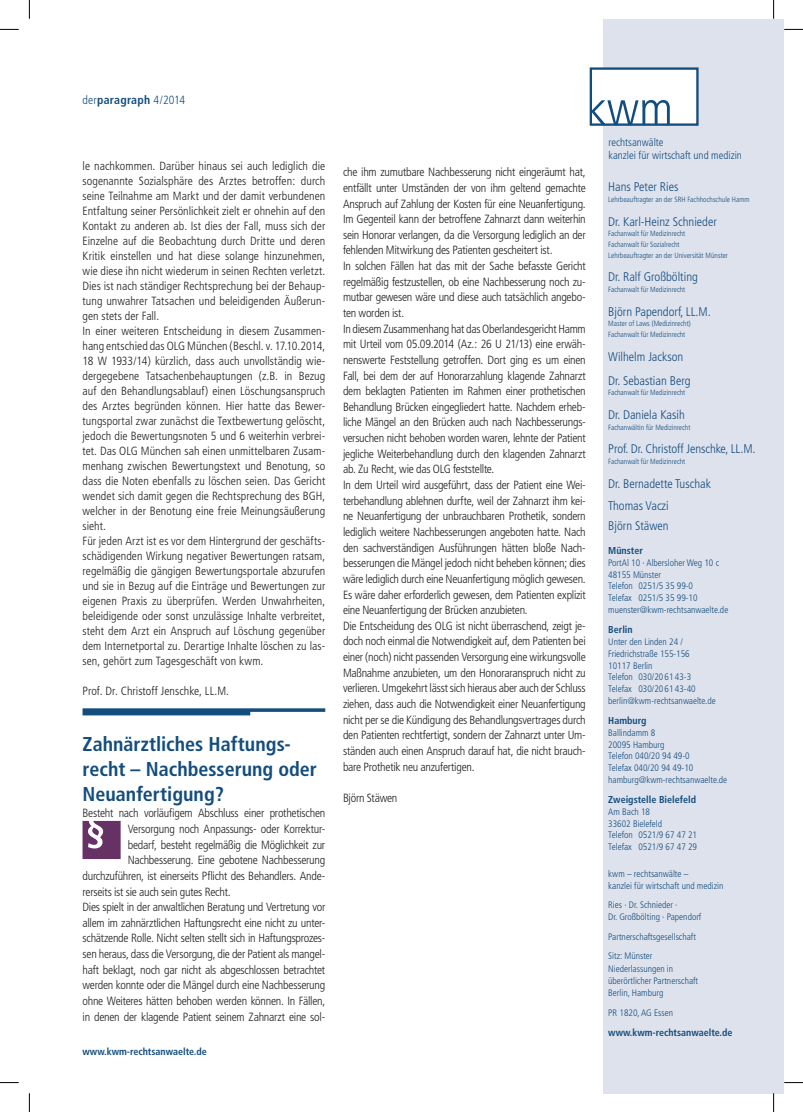
<style>
.page{position:relative;width:803px;height:1112px;background:#fff}
.page>*{position:absolute;margin:0;border:0;box-sizing:border-box;transform-origin:0 0}
.t1{font:700 condensed 20px/25px "Frutiger";color:#134d7e}
.t2{font:300 condensed 12.5px/23.8px "Frutiger";color:#134d7e}
.t3{font:300 condensed 11.88px/15.6px "Frutiger";letter-spacing:-.02em;color:#231f20}
.t4{font:300 condensed 11.88px/15px "Frutiger";letter-spacing:.005em;color:#231f20}
.t5{font:300 condensed 11.88px "Frutiger";letter-spacing:.005em;color:#134d7e}
.t6{font:300 condensed 10.88px/13px "Frutiger";color:#134d7e}
.t7{font:700 condensed 10px "Frutiger";color:#134d7e}
.t8{font:300 condensed 9.38px/11.6px "Frutiger";color:#134d7e}
.t9{font:300 condensed 7.5px/10.6px "Frutiger";color:#134d7e}
.s1{font-weight:700}
</style>
<div class="page">
<div style="left:603px;top:19px;width:181px;height:1073px;background:#dee2ec"></div>
<svg style="left:590px;top:67px;width:108px;height:59px;background:#cfdbe4"></svg>
<svg style="left:83px;top:708px;width:242px;height:7px;background:#3e6d95"></svg>
<svg style="left:83px;top:820px;width:38px;height:38px"></svg>
<svg style="left:0;top:29px;width:19px;height:1px"></svg>
<svg style="left:784px;top:29px;width:19px;height:1px"></svg>
<svg style="left:0;top:1082px;width:19px;height:1px"></svg>
<svg style="left:784px;top:1082px;width:19px;height:1px"></svg>
<svg style="left:29px;top:0;width:1px;height:19px"></svg>
<svg style="left:29px;top:1093px;width:1px;height:18px"></svg>
<svg style="left:773px;top:0;width:1px;height:19px"></svg>
<svg style="left:773px;top:1092px;width:1px;height:19px"></svg>
<p class="t5" style="left:83px;top:93px;width:104px">der<span class="s1">paragraph</span> 4/2014</p>
<p class="t4" style="left:83px;top:158px;width:244px">le nachkommen. Darüber hinaus sei auch lediglich die sogenannte Sozialsphäre des Arztes betroffen: durch seine Teilnahme am Markt und der damit verbundenen Entfaltung seiner Persönlichkeit zielt er ohnehin auf den Kontakt zu anderen ab. Ist dies der Fall, muss sich der Einzelne auf die Beobachtung durch Dritte und deren Kritik einstellen und hat diese solange hinzunehmen, wie diese ihn nicht wiederum in seinen Rechten verletzt.<br>Dies ist nach ständiger Rechtsprechung bei der Behaup&shy;tung unwahrer Tatsachen und beleidigenden Äußerun&shy;gen stets der Fall.<br>In einer weiteren Entscheidung in diesem Zusammen&shy;hang entschied das OLG München (Beschl. v. 17.10.2014, 18 W 1933/14) kürzlich, dass auch unvollständig wie&shy;dergegebene Tatsachenbehauptungen (z.B. in Bezug auf den Behandlungsablauf) einen Löschungsanspruch des Arztes begründen können. Hier hatte das Bewer&shy;tungsportal zwar zunächst die Textbewertung gelöscht, jedoch die Bewertungsnoten 5 und 6 weiterhin verbrei&shy;tet. Das OLG München sah einen unmittelbaren Zusam&shy;menhang zwischen Bewertungstext und Benotung, so dass die Noten ebenfalls zu löschen seien. Das Gericht wendet sich damit gegen die Rechtsprechung des BGH, welcher in der Benotung eine freie Meinungsäußerung sieht.<br>Für jeden Arzt ist es vor dem Hintergrund der geschäfts&shy;schädigenden Wirkung negativer Bewertungen ratsam, regelmäßig die gängigen Bewertungsportale abzurufen und sie in Bezug auf die Einträge und Bewertungen zur eigenen Praxis zu überprüfen. Werden Unwahrheiten, beleidigende oder sonst unzulässige Inhalte verbreitet, steht dem Arzt ein Anspruch auf Löschung gegenüber dem Internetportal zu. Derartige Inhalte löschen zu las&shy;sen, gehört zum Tagesgeschäft von kwm.</p>
<p class="t4" style="left:83px;top:683px;width:148px">Prof. Dr. Christoff Jenschke, LL.M.</p>
<h1 class="t1" style="left:83px;top:731px;width:236px">Zahnärztliches Haftungs&shy;recht – Nachbesserung oder<br>Neuanfertigung?</h1>
<p class="t3" style="left:83px;top:805px;width:244px">Besteht nach vorläufigem Abschluss einer prothetischen</p>
<p class="t3" style="left:128px;top:821px;width:199px">Versorgung noch Anpassungs- oder Korrektur-</p>
<p class="t3" style="left:128px;top:836px;width:199px">bedarf, besteht regelmäßig die Möglichkeit zur</p>
<p class="t3" style="left:128px;top:852px;width:199px">Nachbesserung. Eine gebotene Nachbesserung</p>
<p class="t3" style="left:83px;top:867px;width:244px">durchzuführen, ist einerseits Pflicht des Behandlers. Ande-</p>
<p class="t3" style="left:83px;top:883px;width:150px">rerseits ist sie auch sein gutes Recht.</p>
<p class="t3" style="left:83px;top:899px;width:244px">Dies spielt in der anwaltlichen Beratung und Vertretung vor</p>
<p class="t3" style="left:83px;top:914px;width:244px">allem im zahnärztlichen Haftungsrecht eine nicht zu unter-</p>
<p class="t3" style="left:83px;top:930px;width:244px">schätzende Rolle. Nicht selten stellt sich in Haftungsprozes-</p>
<p class="t3" style="left:83px;top:946px;width:244px">sen heraus, dass die Versorgung, die der Patient als mangel-</p>
<p class="t3" style="left:83px;top:961px;width:244px">haft beklagt, noch gar nicht als abgeschlossen betrachtet</p>
<p class="t3" style="left:83px;top:977px;width:244px">werden konnte oder die Mängel durch eine Nachbesserung</p>
<p class="t3" style="left:83px;top:993px;width:244px">ohne Weiteres hätten behoben werden können. In Fällen,</p>
<p class="t3" style="left:83px;top:1008px;width:244px">in denen der klagende Patient seinem Zahnarzt eine sol-</p>
<p class="t7" style="left:83px;top:1044px;width:126px">www.kwm-rechtsanwaelte.de</p>
<p class="t3" style="left:343px;top:164px;width:244px">che ihm zumutbare Nachbesserung nicht eingeräumt hat, entfällt unter Umständen der von ihm geltend gemachte Anspruch auf Zahlung der Kosten für eine Neuanfertigung.<br>Im Gegenteil kann der betroffene Zahnarzt dann weiterhin sein Honorar verlangen, da die Versorgung lediglich an der fehlenden Mitwirkung des Patienten gescheitert ist.<br>In solchen Fällen hat das mit der Sache befasste Gericht regelmäßig festzustellen, ob eine Nachbesserung noch zu&shy;mutbar gewesen wäre und diese auch tatsächlich angebo&shy;ten worden ist.<br>In diesem Zusammenhang hat das Oberlandesgericht Hamm mit Urteil vom 05.09.2014 (Az.: 26 U 21/13) eine erwäh&shy;nenswerte Feststellung getroffen. Dort ging es um einen Fall, bei dem der auf Honorarzahlung klagende Zahnarzt dem beklagten Patienten im Rahmen einer prothetischen Behandlung Brücken eingegliedert hatte. Nachdem erheb&shy;liche Mängel an den Brücken auch nach Nachbesserungs&shy;versuchen nicht behoben worden waren, lehnte der Patient jegliche Weiterbehandlung durch den klagenden Zahnarzt ab. Zu Recht, wie das OLG feststellte.<br>In dem Urteil wird ausgeführt, dass der Patient eine Wei&shy;terbehandlung ablehnen durfte, weil der Zahnarzt ihm kei&shy;ne Neuanfertigung der unbrauchbaren Prothetik, sondern lediglich weitere Nachbesserungen angeboten hatte. Nach den sachverständigen Ausführungen hätten bloße Nach&shy;besserungen die Mängel jedoch nicht beheben können; dies wäre lediglich durch eine Neuanfertigung möglich gewesen.<br>Es wäre daher erforderlich gewesen, dem Patienten explizit eine Neuanfertigung der Brücken anzubieten.<br>Die Entscheidung des OLG ist nicht überraschend, zeigt je&shy;doch noch einmal die Notwendigkeit auf, dem Patienten bei einer (noch) nicht passenden Versorgung eine wirkungsvolle Maßnahme anzubieten, um den Honoraranspruch nicht zu verlieren. Umgekehrt lässt sich hieraus aber auch der Schluss ziehen, dass auch die Notwendigkeit einer Neuanfertigung nicht per se die Kündigung des Behandlungsvertrages durch den Patienten rechtfertigt, sondern der Zahnarzt unter Um&shy;ständen auch einen Anspruch darauf hat, die nicht brauch&shy;bare Prothetik neu anzufertigen.</p>
<p class="t3" style="left:343px;top:789px;width:56px">Björn Stäwen</p>
<p class="t6" style="left:608px;top:136px;width:135px">rechtsanwälte<br>kanzlei für wirtschaft und medizin</p>
<p class="t2" style="left:608px;top:175px;width:72px">Hans Peter Ries</p>
<p class="t9" style="left:608px;top:194px;width:143px">Lehrbeauftragter an der SRH Fachhochschule Hamm</p>
<p class="t2" style="left:608px;top:209px;width:110px">Dr. Karl-Heinz Schnieder</p>
<p class="t9" style="left:608px;top:228px;width:121px">Fachanwalt für Medizinrecht<br>Fachanwalt für Sozialrecht<br>Lehrbeauftragter an der Universität Münster</p>
<p class="t2" style="left:608px;top:265px;width:91px">Dr. Ralf Großbölting</p>
<p class="t9" style="left:608px;top:284px;width:79px">Fachanwalt für Medizinrecht</p>
<p class="t2" style="left:608px;top:299px;width:104px">Björn Papendorf, LL.M.</p>
<p class="t9" style="left:608px;top:318px;width:84px">Master of Laws (Medizinrecht)<br>Fachanwalt für Medizinrecht</p>
<p class="t2" style="left:608px;top:345px;width:84px">Wilhelm Jackson<br>Dr. Sebastian Berg</p>
<p class="t9" style="left:608px;top:387px;width:79px">Fachanwalt für Medizinrecht</p>
<p class="t2" style="left:608px;top:403px;width:78px">Dr. Daniela Kasih</p>
<p class="t9" style="left:608px;top:422px;width:84px">Fachanwältin für Medizinrecht</p>
<p class="t2" style="left:608px;top:437px;width:149px">Prof. Dr. Christoff Jenschke, LL.M.</p>
<p class="t9" style="left:608px;top:456px;width:79px">Fachanwalt für Medizinrecht</p>
<p class="t2" style="left:608px;top:472px;width:104px;line-height:22px">Dr. Bernadette Tuschak<br>Thomas Vaczi</p>
<p class="t2" style="left:608px;top:514px;width:62px">Björn Stäwen</p>
<p class="t7" style="left:608px;top:545px;width:36px">Münster</p>
<p class="t8" style="left:608px;top:557px;width:122px">PortAl 10 · Albersloher Weg 10 c<br>48155 Münster<br>Telefon 0251/5 35 99-0<br>Telefax 0251/5 35 99-10 muenster@kwm-rechtsanwaelte.de</p>
<p class="t7" style="left:608px;top:624px;width:26px">Berlin</p>
<p class="t8" style="left:608px;top:636px;width:109px">Unter den Linden 24 /<br>Friedrichstraße 155-156<br>10117 Berlin<br>Telefon 030/20 61 43-3<br>Telefax 030/20 61 43-40 berlin@kwm-rechtsanwaelte.de</p>
<p class="t7" style="left:608px;top:714px;width:40px">Hamburg</p>
<p class="t8" style="left:608px;top:726px;width:120px">Ballindamm 8<br>20095 Hamburg<br>Telefon 040/20 94 49-0<br>Telefax 040/20 94 49-10 hamburg@kwm-rechtsanwaelte.de</p>
<p class="t7" style="left:608px;top:793px;width:89px">Zweigstelle Bielefeld</p>
<p class="t8" style="left:608px;top:805px;width:90px">Am Bach 18<br>33602 Bielefeld<br>Telefon 0521/9 67 47 21<br>Telefax 0521/9 67 47 29</p>
<p class="t8" style="left:608px;top:867px;width:117px;line-height:12.2px">kwm – rechtsanwälte –<br>kanzlei für wirtschaft und medizin</p>
<p class="t8" style="left:608px;top:898px;width:95px;line-height:12.2px">Ries · Dr. Schnieder ·<br>Dr. Großbölting · Papendorf</p>
<p class="t8" style="left:608px;top:926px;width:89px;line-height:19.4px">Partnerschaftsgesellschaft<br>Sitz: Münster</p>
<p class="t8" style="left:608px;top:962px;width:91px;line-height:12.2px">Niederlassungen in überörtlicher Partnerschaft<br>Berlin, Hamburg</p>
<p class="t8" style="left:608px;top:1006px;width:66px">PR 1820, AG Essen</p>
<p class="t7" style="left:608px;top:1026px;width:126px">www.kwm-rechtsanwaelte.de</p>
</div>
